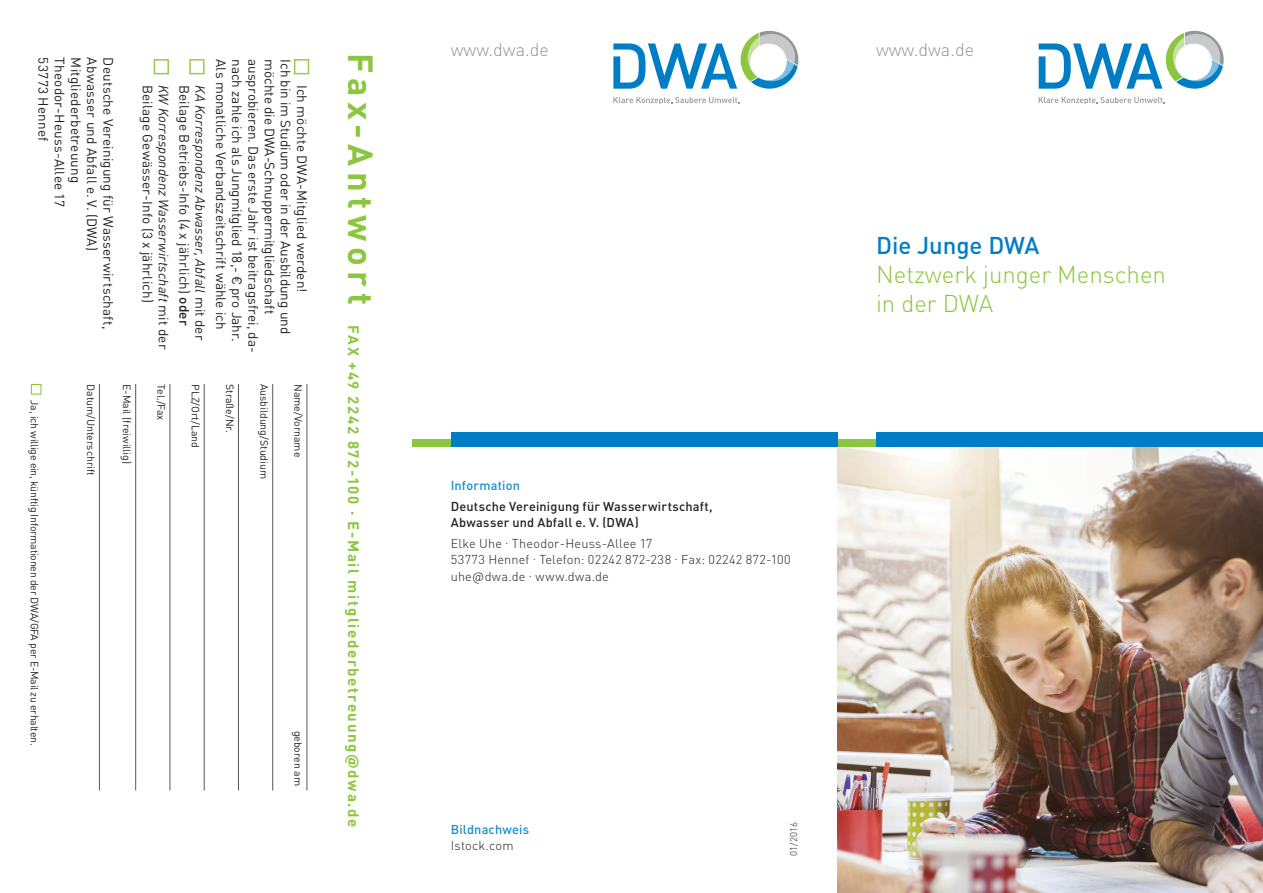
<style>
.page{position:relative;width:1263px;height:893px;background:#fff}
.page>*{position:absolute;margin:0;border:0;box-sizing:border-box;transform-origin:0 0}
.t1{font:700 34.5px "DINOT";letter-spacing:.16em;color:#8bc63e}
.t2{font:300 24px/28.8px "DINOT";color:#8bc63e}
.t3{font:500 24px "DINOT";color:#007ec5}
.t4{font:300 18px "DINOT";color:#939598}
.t5{font:700 15px "DINOT";letter-spacing:.11em;color:#8bc63e}
.t6{font:13.5px/16.2px "DINOT";letter-spacing:.005em;color:#231f20}
.t7{font:300 12.75px/16.5px "DINOT";letter-spacing:.02em;color:#231f20}
.t8{font:500 12.75px/16.5px "DINOT";letter-spacing:.015em;color:#231f20}
.t9{font:500 12.75px "DINOT";letter-spacing:.015em;color:#178dce}
.t10{font:10.5px "DINOT";color:#231f20}
.t11{font:10.5px "DINOT";letter-spacing:-.02em;color:#231f20}
.t12{font:300 9.75px "DINOT";letter-spacing:.015em;color:#231f20}
.s1{font-style:italic}
.s2{font-weight:500}
</style>
<div class="page">
<img style="left:838px;top:446px;width:425px;height:447px">
<div style="left:838px;top:439px;width:38px;height:7px;background:#8bc63e"></div>
<div style="left:412px;top:439px;width:39px;height:7px;background:#8bc63e"></div>
<div style="left:876px;top:432px;width:387px;height:14px;background:#007ec5"></div>
<div style="left:451px;top:432px;width:387px;height:14px;background:#007ec5"></div>
<svg style="left:1039px;top:97px;width:125px;height:6px"></svg>
<svg style="left:1039px;top:31px;width:185px;height:58px"></svg>
<svg style="left:613px;top:97px;width:126px;height:6px"></svg>
<svg style="left:613px;top:31px;width:185px;height:58px"></svg>
<hr style="left:307px;top:384px;width:1px;height:406px;background:#57585a">
<hr style="left:272px;top:384px;width:1px;height:406px;background:#57585a">
<hr style="left:238px;top:384px;width:1px;height:406px;background:#57585a">
<hr style="left:204px;top:384px;width:1px;height:406px;background:#57585a">
<hr style="left:170px;top:384px;width:1px;height:406px;background:#57585a">
<hr style="left:135px;top:384px;width:1px;height:406px;background:#57585a">
<hr style="left:99px;top:384px;width:1px;height:406px;background:#57585a">
<div style="left:31px;top:384px;width:10px;height:11px;border:1px solid #8bc63e"></div>
<div style="left:294px;top:59px;width:15px;height:15px;border:2px solid #97cb4f"></div>
<div style="left:189px;top:59px;width:16px;height:15px;border:2px solid #97cb4f"></div>
<div style="left:154px;top:59px;width:15px;height:15px;border:2px solid #97cb4f"></div>
<p class="t6" style="left:101px;top:57px;width:195px;rotate:90deg">Abwasser und Abfall e.V. (DWA)</p>
<p class="t6" style="left:117px;top:57px;width:273px;rotate:90deg">Deutsche Vereinigung für Wasserwirtschaft,</p>
<p class="t6" style="left:52px;top:57px;width:85px;rotate:90deg">53773 Hennef</p>
<p class="t6" style="left:69px;top:57px;width:151px;rotate:90deg">Theodor-Heuss-Allee 17</p>
<p class="t6" style="left:85px;top:57px;width:127px;rotate:90deg">Mitgliederbetreuung</p>
<p class="t6" style="left:173px;top:85px;width:266px;rotate:90deg"><span class="s1">KW Korrespondenz Wasserwirtschaft</span> mit der<br>Beilage Gewässer-Info (3 x jährlich)</p>
<p class="t6" style="left:209px;top:85px;width:257px;rotate:90deg"><span class="s1">KA Korrespondenz Abwasser, Abfall</span> mit der<br>Beilage Betriebs-Info (4 x jährlich) <span class="s2">oder</span></p>
<p class="t6" style="left:230px;top:59px;width:272px;rotate:90deg">Als monatliche Verbandszeitschrift wähle ich</p>
<p class="t6" style="left:246px;top:59px;width:284px;rotate:90deg">nach zahle ich als Jungmitglied 18,- € pro Jahr.</p>
<p class="t6" style="left:262px;top:59px;width:295px;rotate:90deg">ausprobieren. Das erste Jahr ist beitragsfrei, da-</p>
<p class="t6" style="left:279px;top:59px;width:256px;rotate:90deg">möchte die DWA-Schnuppermitgliedschaft</p>
<p class="t6" style="left:295px;top:59px;width:276px;rotate:90deg">Ich bin im Studium oder in der Ausbildung und</p>
<p class="t6" style="left:311px;top:85px;width:209px;rotate:90deg">Ich möchte DWA-Mitglied werden!</p>
<p class="t11" style="left:43px;top:400px;width:347px;rotate:90deg">Ja, ich willige ein, künftig Informationen der DWA/GFA per E-Mail zu erhalten.</p>
<p class="t10" style="left:99px;top:384px;width:93px;rotate:90deg">Datum/Unterschrift</p>
<p class="t10" style="left:135px;top:384px;width:81px;rotate:90deg">E-Mail (freiwillig)</p>
<p class="t10" style="left:169px;top:384px;width:38px;rotate:90deg">Tel./Fax</p>
<p class="t10" style="left:204px;top:384px;width:65px;rotate:90deg">PLZ/Ort/Land</p>
<p class="t10" style="left:238px;top:384px;width:50px;rotate:90deg">Straße/Nr.</p>
<p class="t10" style="left:272px;top:384px;width:96px;rotate:90deg">Ausbildung/Studium</p>
<p class="t10" style="left:306px;top:384px;width:75px;rotate:90deg">Name/Vorname</p>
<p class="t10" style="left:306px;top:730px;width:57px;rotate:90deg">geboren am</p>
<h1 class="t1" style="left:388px;top:53px;width:254px;rotate:90deg">Fax-Antwort</h1>
<p class="t5" style="left:365px;top:325px;width:504px;rotate:90deg">FAX +49 2242 872-100 · E-Mail mitgliederbetreuung@dwa.de</p>
<h3 class="t4" style="left:451px;top:36px;width:100px">www.dwa.de</h3>
<h3 class="t4" style="left:876px;top:36px;width:100px">www.dwa.de</h3>
<p class="t9" style="left:451px;top:475px;width:71px">Information</p>
<p class="t8" style="left:451px;top:497px;width:263px">Deutsche Vereinigung für Wasserwirtschaft,<br>Abwasser und Abfall e. V. (DWA)</p>
<p class="t7" style="left:451px;top:534px;width:341px">Elke Uhe · Theodor-Heuss-Allee 17<br>53773 Hennef · Telefon: 02242 872-238 · Fax: 02242 872-100 uhe@dwa.de · www.dwa.de</p>
<h2 class="t3" style="left:876px;top:227px;width:165px">Die Junge DWA</h2>
<h2 class="t2" style="left:876px;top:259px;width:291px">Netzwerk junger Menschen in der DWA</h2>
<p class="t9" style="left:451px;top:819px;width:80px">Bildnachweis</p>
<p class="t7" style="left:451px;top:837px;width:64px">Istock.com</p>
<p class="t12" style="left:786px;top:856px;width:36px;rotate:-90deg">01/2016</p>
</div>
